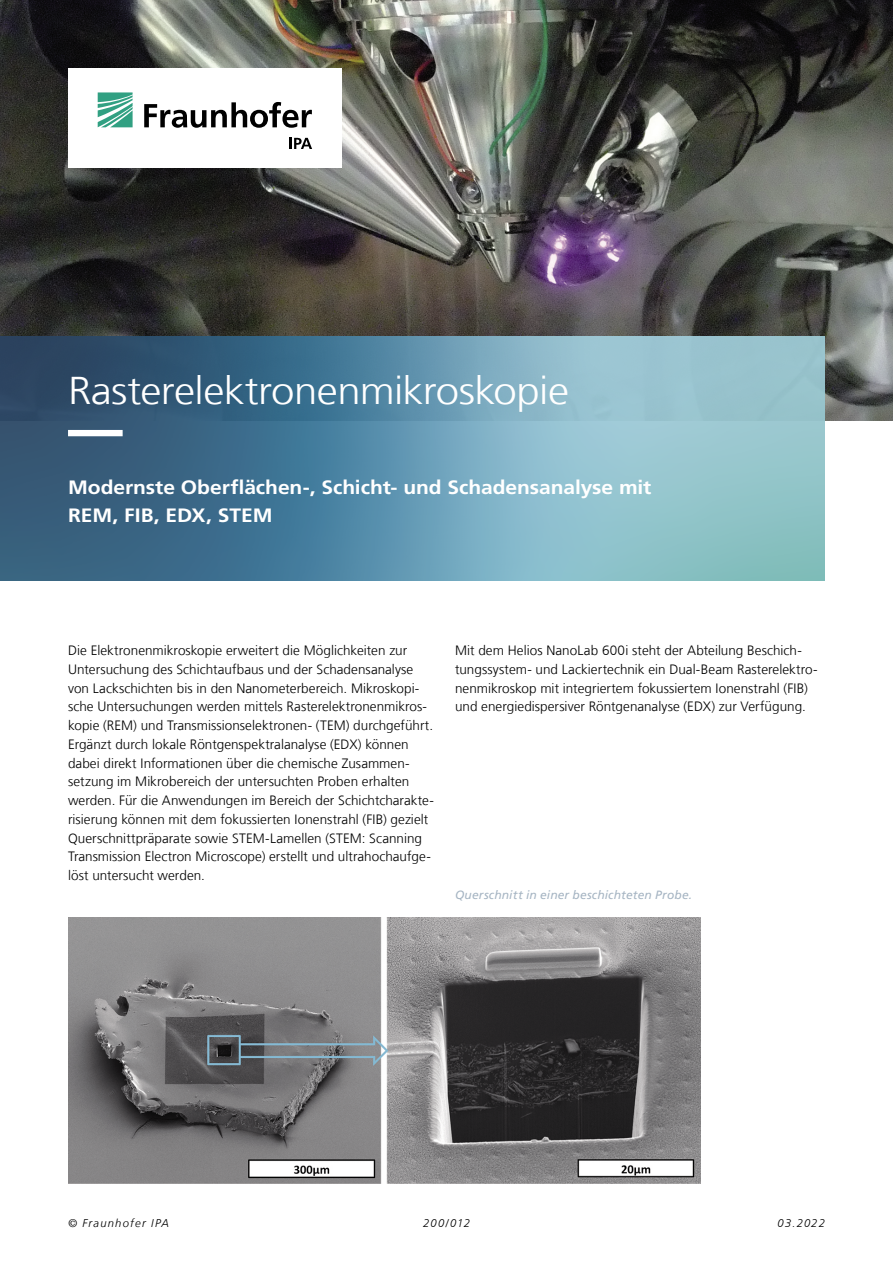
<style>
.page{position:relative;width:893px;height:1263px;background:#fff}
.page>*{position:absolute;margin:0;border:0;box-sizing:border-box;transform-origin:0 0}
.Ueberschrift_28_33_6{font:300 38.7px "Frutiger LT Com";letter-spacing:-.015em;color:#fff;scale:1.09 1}
.Sub_Ueberschrift_14{font:700 19.35px/27.6px "Frutiger LT Com";color:#fff;scale:1.09 1}
.Fliesstext_9_12_5_sc{font:300 13.5px/18.8px "Frutiger LT Com";letter-spacing:.005em;color:#000}
.Bildtext_Marginal_8{font:italic 12px "Frutiger LT Com";letter-spacing:.015em;color:#a6b5c3}
._15_____PB-Nr____Ers{font:italic 300 11.25px "Frutiger LT Com";letter-spacing:.105em;color:#000}
</style>
<div class="page">
<img style="left:0;top:0;width:893px;height:421px">
<div style="left:68px;top:68px;width:273px;height:99px;background:#fff"></div>
<svg style="left:98px;top:92px;width:35px;height:35px"></svg>
<svg style="left:144px;top:102px;width:168px;height:26px"></svg>
<svg style="left:290px;top:138px;width:22px;height:11px"></svg>
<svg style="left:0;top:336px;width:825px;height:244px;background:#6492a8"></svg>
<img style="left:68px;top:918px;width:632px;height:265px">
<svg style="left:68px;top:430px;width:714px;height:6px;background:#7aa5ba"></svg>
<p class="Ueberschrift_28_33_6" style="left:68px;top:368px;width:461px">Rasterelektronenmikroskopie</p>
<p class="Sub_Ueberschrift_14" style="left:68px;top:474px;width:537px">Modernste Oberflächen-, Schicht- und Schadensanalyse mit<br>REM, FIB, EDX, STEM</p>
<p class="Fliesstext_9_12_5_sc" style="left:68px;top:641px;width:367px">Die Elektronenmikroskopie erweitert die Möglichkeiten zur Untersuchung des Schichtaufbaus und der Schadensanalyse von Lackschichten bis in den Nanometerbereich. Mikroskopi&shy;sche Untersuchungen werden mittels Rasterelektronenmikros&shy;kopie (REM) und Transmissionselektronen- (TEM) durchgeführt.<br>Ergänzt durch lokale Röntgenspektralanalyse (EDX) können dabei direkt Informationen über die chemische Zusammen&shy;setzung im Mikrobereich der untersuchten Proben erhalten werden. Für die Anwendungen im Bereich der Schichtcharakte&shy;risierung können mit dem fokussierten Ionenstrahl (FIB) gezielt Querschnittpräparate sowie STEM-Lamellen (STEM: Scanning Transmission Electron Microscope) erstellt und ultrahochaufge&shy;löst untersucht werden.</p>
<p class="Fliesstext_9_12_5_sc" style="left:455px;top:641px;width:364px">Mit dem Helios NanoLab 600i steht der Abteilung Beschich&shy;tungssystem- und Lackiertechnik ein Dual-Beam Rasterelektro&shy;nenmikroskop mit integriertem fokussiertem Ionenstrahl (FIB) und energiedispersiver Röntgenanalyse (EDX) zur Verfügung.</p>
<p class="Bildtext_Marginal_8" style="left:455px;top:888px;width:239px">Querschnitt in einer beschichteten Probe.</p>
<p class="_15_____PB-Nr____Ers" style="left:68px;top:1216px;width:103px">© Fraunhofer IPA</p>
<p class="_15_____PB-Nr____Ers" style="left:423px;top:1216px;width:48px">200/012</p>
<p class="_15_____PB-Nr____Ers" style="left:778px;top:1216px;width:49px">03.2022</p>
</div>
